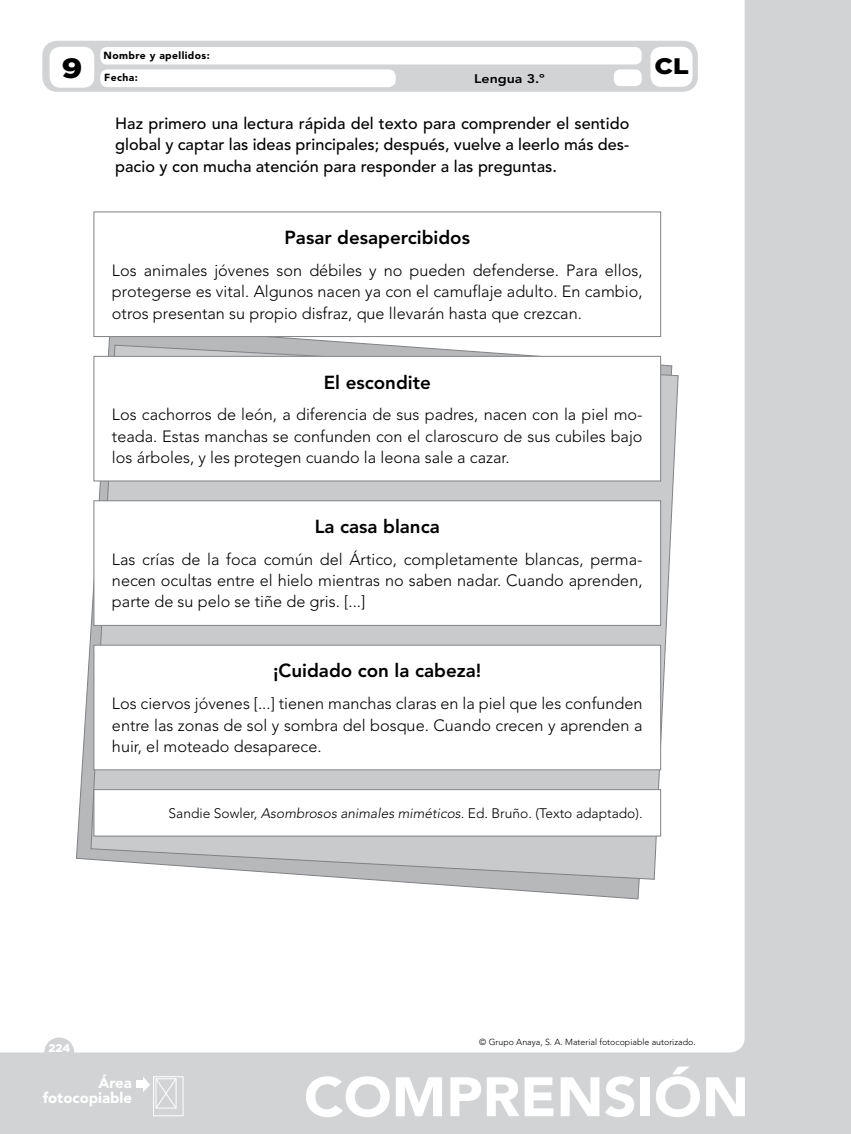
<style>
.page{position:relative;width:851px;height:1134px;background:#fff}
.page>*{position:absolute;margin:0;border:0;box-sizing:border-box;transform-origin:0 0}
.t1{font:900 55px "Avenir LT Std";color:#fff;scale:1.05 1}
.t2{font:900 27.88px "Gotham";color:#000;scale:1.13 1}
.t3{font:900 22.5px "Gotham";color:#000;scale:1.13 1}
.nuclActivTitul{font:800 18.75px "Avenir LT Std";color:#000}
.nuclTitulPagina{font:800 18.75px "Avenir LT Std";color:#000}
.Textos{font:300 16.25px/21.2px "Avenir LT Std";color:#000;text-align:justify}
.Textos-2{font:500 16.25px/21.2px "Avenir LT Std";color:#000;text-align:justify}
.t4{font:900 14.88px/14.9px "Avenir LT Std";color:#fff;text-align:right}
.nuclTextoFirma{font:300 13.75px "Avenir LT Std";color:#000}
.t5{font:800 12.5px "Avenir LT Std";color:#000;scale:1.13 1}
.t6{font:900 11.25px "Gotham";color:#fff}
.t7{font:900 10.25px "Avenir LT Std";letter-spacing:.04em;color:#000}
.t8{font:300 8.75px "Avenir LT Std";color:#000}
.s1{font-style:italic}
</style>
<div class="page">
<div style="left:0;top:0;width:850px;height:1134px;background:#d1d3d4"></div>
<div style="left:0;top:0;width:744px;height:1052px;background:#fff"></div>
<div style="left:44px;top:1037px;width:30px;height:30px;background:#d1d3d4;border-radius:50%"></div>
<div style="left:153px;top:1076px;width:30px;height:40px;border:1px solid #fff"></div>
<svg style="left:143px;top:1076px;width:34px;height:33px"></svg>
<div style="left:136px;top:1081px;width:8px;height:7px;background:#fff"></div>
<div style="left:42px;top:41px;width:655px;height:51px;background:#d1d3d4;border-radius:15px"></div>
<div style="left:50px;top:47px;width:44px;height:41px;background:#fff;border-radius:11px"></div>
<div style="left:613px;top:69px;width:28px;height:17px;background:#fff;border-radius:6px"></div>
<div style="left:650px;top:47px;width:42px;height:40px;background:#fff;border-radius:11px"></div>
<div style="left:100px;top:69px;width:295px;height:18px;background:#fff;border-radius:7px"></div>
<div style="left:100px;top:47px;width:541px;height:17px;background:#fff;border-radius:6px"></div>
<svg style="left:72px;top:325px;width:604px;height:574px;background:#eee"></svg>
<svg style="left:88px;top:344px;width:593px;height:536px"></svg>
<div style="left:94px;top:356px;width:566px;height:125px;background:#fff"></div>
<div style="left:94px;top:356px;width:566px;height:125px;border:1px solid #808285"></div>
<div style="left:94px;top:212px;width:566px;height:125px;background:#fff"></div>
<div style="left:94px;top:212px;width:566px;height:125px;border:1px solid #808285"></div>
<div style="left:94px;top:501px;width:566px;height:124px;background:#fff"></div>
<div style="left:94px;top:500px;width:566px;height:126px;border:1px solid #808285"></div>
<div style="left:94px;top:645px;width:566px;height:125px;background:#fff"></div>
<div style="left:94px;top:645px;width:566px;height:125px;border:1px solid #808285"></div>
<div style="left:94px;top:790px;width:566px;height:46px;background:#fff"></div>
<div style="left:94px;top:789px;width:566px;height:47px;border:1px solid #808285"></div>
<p class="t2" style="left:61px;top:49px;width:20px">9</p>
<p class="t7" style="left:103px;top:49px;width:108px">Nombre y apellidos:</p>
<p class="t7" style="left:104px;top:71px;width:35px">Fecha:</p>
<p class="t5" style="left:474px;top:72px;width:64px">Lengua 3.º</p>
<p class="Textos-2" style="left:115px;top:113px;width:515px">Haz primero una lectura rápida del texto para comprender el sentido global y captar las ideas principales; después, vuelve a leerlo más des&shy;pacio y con mucha atención para responder a las preguntas.</p>
<h3 class="t3" style="left:654px;top:51px;width:32px">CL</h3>
<p class="nuclActivTitul" style="left:284px;top:227px;width:187px">Pasar desapercibidos</p>
<p class="Textos" style="left:112px;top:260px;width:532px">Los animales jóvenes son débiles y no pueden defenderse. Para ellos, protegerse es vital. Algunos nacen ya con el camuflaje adulto. En cambio, otros presentan su propio disfraz, que llevarán hasta que crezcan.</p>
<p class="nuclTitulPagina" style="left:324px;top:371px;width:108px">El escondite</p>
<p class="Textos" style="left:112px;top:404px;width:532px">Los cachorros de león, a diferencia de sus padres, nacen con la piel mo&shy;teada. Estas manchas se confunden con el claroscuro de sus cubiles bajo los árboles, y les protegen cuando la leona sale a cazar.</p>
<p class="nuclActivTitul" style="left:315px;top:515px;width:127px">La casa blanca</p>
<p class="Textos" style="left:112px;top:549px;width:532px">Las crías de la foca común del Ártico, completamente blancas, perma&shy;necen ocultas entre el hielo mientras no saben nadar. Cuando aprenden, parte de su pelo se tiñe de gris. [...]</p>
<p class="nuclActivTitul" style="left:273px;top:660px;width:210px">¡Cuidado con la cabeza!</p>
<p class="Textos" style="left:112px;top:693px;width:532px">Los ciervos jóvenes [...] tienen manchas claras en la piel que les confunden entre las zonas de sol y sombra del bosque. Cuando crecen y aprenden a huir, el moteado desaparece.</p>
<p class="nuclTextoFirma" style="left:168px;top:805px;width:475px">Sandie Sowler, <span class="s1">Asombrosos animales miméticos.</span> Ed. Bruño. (Texto adaptado).</p>
<p class="t6" style="left:48px;top:1040px;width:23px">224</p>
<p class="t4" style="left:43px;top:1075px;width:91px">Área fotocopiable</p>
<p class="t8" style="left:479px;top:1037px;width:218px">© Grupo Anaya, S. A. Material fotocopiable autorizado.</p>
<h1 class="t1" style="left:304px;top:1064px;width:425px">COMPRENSIÓN</h1>
</div>
